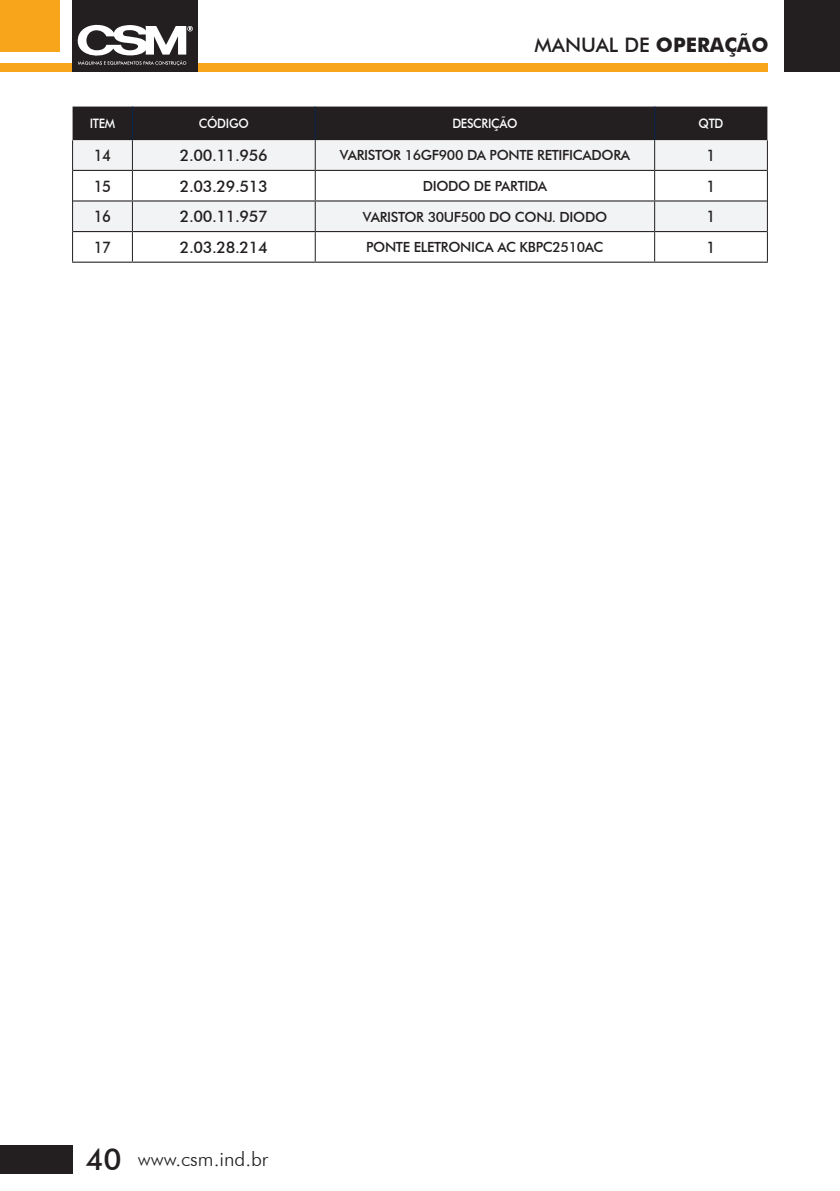
<style>
.page{position:relative;width:840px;height:1191px;background:#fff}
.page>*{position:absolute;margin:0;border:0;box-sizing:border-box;transform-origin:0 0}
.t1{font:500 20px "Futura BT";color:#231f20}
.t2{font:300 20px "Futura BT";color:#231f20}
.t3{font:500 16px "Futura BT";letter-spacing:-.025em;color:#231f20}
.t4{font:500 16px "Futura BT";letter-spacing:-.025em;color:#231f20;scale:.92 1}
.t5{font:500 14px "Futura BT";letter-spacing:-.025em;color:#231f20}
.t6{font:500 13px "Futura BT";letter-spacing:-.025em;color:#fff;scale:.92 1}
.s1{font-weight:700}
.s2{font-weight:500;font-size:30px}
</style>
<div class="page">
<div style="left:0;top:64px;width:767px;height:8px;background:#f9a51b"></div>
<div style="left:72px;top:0;width:125px;height:72px;background:#231f20"></div>
<svg style="left:77px;top:24px;width:115px;height:42px"></svg>
<div style="left:784px;top:0;width:55px;height:72px;background:#231f20"></div>
<div style="left:0;top:0;width:60px;height:52px;background:#f9a51b"></div>
<div style="left:0;top:1145px;width:73px;height:29px;background:#231f20"></div>
<div style="left:72px;top:107px;width:695px;height:33px;background:#231f20"></div>
<svg style="left:73px;top:140px;width:693px;height:91px;fill:#f2f3f4"></svg>
<hr style="left:72px;top:140px;width:1px;height:30px;background:#231f20">
<hr style="left:132px;top:140px;width:1px;height:30px;background:#231f20">
<hr style="left:314px;top:140px;width:1px;height:30px;background:#231f20">
<hr style="left:653px;top:140px;width:1px;height:30px;background:#231f20">
<hr style="left:766px;top:140px;width:1px;height:30px;background:#231f20">
<hr style="left:72px;top:170px;width:1px;height:31px;background:#231f20">
<svg style="left:132px;top:171px;width:1px;height:29px"></svg>
<svg style="left:314px;top:171px;width:1px;height:29px"></svg>
<svg style="left:653px;top:171px;width:1px;height:29px"></svg>
<hr style="left:766px;top:170px;width:1px;height:31px;background:#231f20">
<hr style="left:72px;top:201px;width:1px;height:31px;background:#231f20">
<hr style="left:132px;top:201px;width:1px;height:30px;background:#231f20">
<hr style="left:314px;top:201px;width:1px;height:30px;background:#231f20">
<hr style="left:653px;top:201px;width:1px;height:30px;background:#231f20">
<hr style="left:766px;top:201px;width:1px;height:31px;background:#231f20">
<hr style="left:72px;top:232px;width:1px;height:30px;background:#231f20">
<hr style="left:132px;top:232px;width:1px;height:30px;background:#231f20">
<hr style="left:314px;top:232px;width:1px;height:30px;background:#231f20">
<hr style="left:653px;top:232px;width:1px;height:30px;background:#231f20">
<hr style="left:766px;top:232px;width:1px;height:30px;background:#231f20">
<hr style="left:73px;top:170px;width:59px;height:1px;background:#231f20">
<hr style="left:132px;top:170px;width:183px;height:1px;background:#231f20">
<hr style="left:315px;top:170px;width:339px;height:1px;background:#231f20">
<hr style="left:654px;top:170px;width:112px;height:1px;background:#231f20">
<hr style="left:73px;top:200px;width:59px;height:1px;background:#231f20">
<hr style="left:132px;top:200px;width:183px;height:1px;background:#231f20">
<hr style="left:315px;top:200px;width:339px;height:1px;background:#231f20">
<hr style="left:654px;top:200px;width:112px;height:1px;background:#231f20">
<hr style="left:73px;top:231px;width:59px;height:1px;background:#231f20">
<hr style="left:132px;top:231px;width:183px;height:1px;background:#231f20">
<hr style="left:315px;top:231px;width:339px;height:1px;background:#231f20">
<hr style="left:654px;top:231px;width:112px;height:1px;background:#231f20">
<hr style="left:72px;top:262px;width:60px;height:1px;background:#231f20">
<hr style="left:132px;top:262px;width:183px;height:1px;background:#231f20">
<hr style="left:315px;top:262px;width:339px;height:1px;background:#231f20">
<hr style="left:654px;top:262px;width:113px;height:1px;background:#231f20">
<hr style="left:132px;top:107px;width:1px;height:33px;background:#07264f">
<hr style="left:314px;top:107px;width:1px;height:33px;background:#07264f">
<hr style="left:653px;top:107px;width:1px;height:33px;background:#07264f">
<h1 class="t1" style="left:534px;top:32px;width:235px">MANUAL DE <span class="s1">OPERAÇÃO</span></h1>
<p class="t6" style="left:90px;top:116px;width:29px">ITEM</p>
<p class="t6" style="left:199px;top:116px;width:56px">CÓDIGO</p>
<p class="t6" style="left:452px;top:116px;width:72px">DESCRIÇÃO</p>
<p class="t6" style="left:698px;top:116px;width:28px">QTD</p>
<p class="t4" style="left:94px;top:146px;width:20px">14</p>
<p class="t3" style="left:180px;top:146px;width:89px">2.00.11.956</p>
<p class="t5" style="left:339px;top:147px;width:292px">VARISTOR 16GF900 DA PONTE RETIFICADORA</p>
<p class="t4" style="left:706px;top:146px;width:11px">1</p>
<p class="t4" style="left:94px;top:176px;width:20px">15</p>
<p class="t3" style="left:180px;top:176px;width:89px">2.03.29.513</p>
<p class="t5" style="left:422px;top:177px;width:126px">DIODO DE PARTIDA</p>
<p class="t4" style="left:706px;top:176px;width:11px">1</p>
<p class="t4" style="left:94px;top:207px;width:20px">16</p>
<p class="t3" style="left:180px;top:207px;width:89px">2.00.11.957</p>
<p class="t5" style="left:362px;top:208px;width:246px">VARISTOR 30UF500 DO CONJ. DIODO</p>
<p class="t4" style="left:706px;top:207px;width:11px">1</p>
<p class="t4" style="left:94px;top:237px;width:20px">17</p>
<p class="t3" style="left:180px;top:237px;width:89px">2.03.28.214</p>
<p class="t5" style="left:366px;top:239px;width:239px">PONTE ELETRONICA AC KBPC2510AC</p>
<p class="t4" style="left:706px;top:237px;width:11px">1</p>
<h1 class="t2" style="left:85px;top:1146px;width:184px"><span class="s2">40</span> www.csm.ind.br</h1>
</div>
